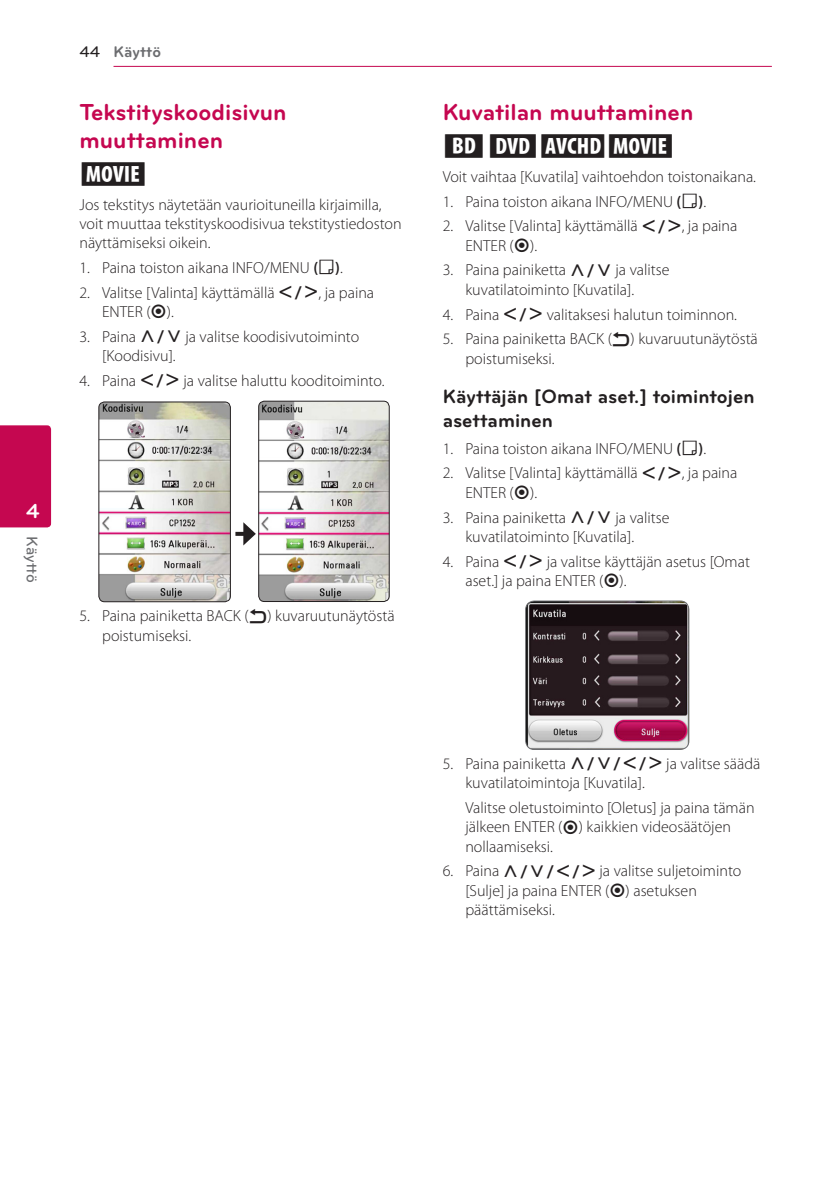
<style>
.page{position:relative;width:840px;height:1191px;background:#fff}
.page>*{position:absolute;margin:0;border:0;box-sizing:border-box;transform-origin:0 0}
.Title_2{font:700 24px/28px "Bryant LG";color:#c50750}
.Content_text_Light{font:24px "UPSYS Common";color:#231f20}
.t1{font:700 21px "Bryant LG";color:#fff}
.Title_3{font:700 20px/24px "Bryant LG";color:#231f20}
.Content_text_Num{font:300 16px/19.2px "Myriad Pro";color:#231f20}
.Content_text_Light-2{font:300 16px/19.2px "Myriad Pro";color:#231f20}
.Contents_Text_Sub_Nu{font:300 16px/19.2px "Myriad Pro";color:#231f20}
.t2{font:700 16px "Bryant LG";color:#6c6d70}
.t3{font:500 16px "Bryant LG";color:#6c6d70}
.s1{font-weight:500;color:#231f20}
.s2{font-weight:600}
.s3{font-family:"UPSYS Common";font-weight:400}
.s4{font-family:"UPSYS Circled Number";font-weight:400}
</style>
<div class="page">
<hr style="left:113px;top:66px;width:658px;height:1px;background:#c50750">
<div style="left:0;top:425px;width:51px;height:102px;background:#c50750"></div>
<img style="left:259px;top:401px;width:130px;height:200px">
<div style="left:258px;top:401px;width:131px;height:201px;border:1px solid #231f20;border-radius:6px"></div>
<img style="left:99px;top:403px;width:131px;height:199px">
<div style="left:98px;top:401px;width:133px;height:201px;border:1px solid #231f20;border-radius:6px"></div>
<svg style="left:235px;top:532px;width:8px;height:4px"></svg>
<svg style="left:243px;top:522px;width:13px;height:23px"></svg>
<img style="left:525px;top:601px;width:163px;height:148px">
<div style="left:525px;top:600px;width:164px;height:150px;border:1px solid #6c6d70;border-radius:9px"></div>
<p class="t2" style="left:79px;top:42px;width:83px"><span class="s1">44</span> Käyttö</p>
<p class="Title_2" style="left:79px;top:98px;width:209px">Tekstityskoodisivun muuttaminen</p>
<p class="Content_text_Light" style="left:79px;top:160px;width:70px">Y</p>
<p class="Content_text_Light-2" style="left:79px;top:195px;width:323px">Jos tekstitys näytetään vaurioituneilla kirjaimilla, voit muuttaa tekstityskoodisivua tekstitystiedoston näyttämiseksi oikein.</p>
<p class="Content_text_Num" style="left:79px;top:258px;width:265px">1. Paina toiston aikana INFO/MENU <span class="s2">(</span><span class="s3">M</span><span class="s2">)</span>.</p>
<p class="Content_text_Num" style="left:102px;top:283px;width:273px;text-indent:-23px">2. Valitse [Valinta] käyttämällä <span class="s3">A/D</span>, ja paina<br>ENTER (<span class="s3">B</span>).</p>
<p class="Content_text_Num" style="left:102px;top:327px;width:258px;text-indent:-23px">3. Paina <span class="s3">W/S</span> ja valitse koodisivutoiminto [Koodisivu].</p>
<p class="Content_text_Num" style="left:79px;top:371px;width:306px">4. Paina <span class="s3">A/D</span> ja valitse haluttu kooditoiminto.</p>
<h2 class="t1" style="left:26px;top:498px;width:15px">4</h2>
<p class="t3" style="left:42px;top:536px;width:48px;rotate:90deg">Käyttö</p>
<p class="Content_text_Num" style="left:102px;top:606px;width:294px;text-indent:-23px">5. Paina painiketta BACK (<span class="s4">1</span>) kuvaruutunäytöstä poistumiseksi.</p>
<p class="Title_2" style="left:442px;top:98px;width:252px">Kuvatilan muuttaminen</p>
<p class="Content_text_Light" style="left:442px;top:132px;width:234px">EROY</p>
<p class="Content_text_Light-2" style="left:442px;top:167px;width:315px">Voit vaihtaa [Kuvatila] vaihtoehdon toistonaikana.</p>
<p class="Content_text_Num" style="left:442px;top:191px;width:265px">1. Paina toiston aikana INFO/MENU <span class="s2">(</span><span class="s3">M</span><span class="s2">)</span>.</p>
<p class="Content_text_Num" style="left:465px;top:216px;width:273px;text-indent:-23px">2. Valitse [Valinta] käyttämällä <span class="s3">A/D</span>, ja paina<br>ENTER (<span class="s3">B</span>).</p>
<p class="Content_text_Num" style="left:465px;top:260px;width:205px;text-indent:-23px">3. Paina painiketta <span class="s3">W/S</span> ja valitse kuvatilatoiminto [Kuvatila].</p>
<p class="Content_text_Num" style="left:442px;top:304px;width:296px">4. Paina <span class="s3">A/D</span> valitaksesi halutun toiminnon.</p>
<p class="Content_text_Num" style="left:465px;top:329px;width:294px;text-indent:-23px">5. Paina painiketta BACK (<span class="s4">1</span>) kuvaruutunäytöstä poistumiseksi.</p>
<p class="Title_3" style="left:442px;top:384px;width:313px">Käyttäjän [Omat aset.] toimintojen asettaminen</p>
<p class="Content_text_Num" style="left:442px;top:438px;width:265px">1. Paina toiston aikana INFO/MENU <span class="s2">(</span><span class="s3">M</span><span class="s2">)</span>.</p>
<p class="Content_text_Num" style="left:465px;top:463px;width:273px;text-indent:-23px">2. Valitse [Valinta] käyttämällä <span class="s3">A/D</span>, ja paina<br>ENTER (<span class="s3">B</span>).</p>
<p class="Content_text_Num" style="left:465px;top:507px;width:205px;text-indent:-23px">3. Paina painiketta <span class="s3">W/S</span> ja valitse kuvatilatoiminto [Kuvatila].</p>
<p class="Content_text_Num" style="left:465px;top:551px;width:286px;text-indent:-23px">4. Paina <span class="s3">A/D</span> ja valitse käyttäjän asetus [Omat aset.] ja paina ENTER (<span class="s3">B</span>).</p>
<p class="Content_text_Num" style="left:465px;top:754px;width:296px;text-indent:-23px">5. Paina painiketta <span class="s3">W/S/A/D</span> ja valitse säädä kuvatilatoimintoja [Kuvatila].</p>
<p class="Contents_Text_Sub_Nu" style="left:465px;top:798px;width:290px">Valitse oletustoiminto [Oletus] ja paina tämän jälkeen ENTER (<span class="s3">B</span>) kaikkien videosäätöjen nollaamiseksi.</p>
<p class="Content_text_Num" style="left:465px;top:861px;width:277px;text-indent:-23px">6. Paina <span class="s3">W/S/A/D</span> ja valitse suljetoiminto [Sulje] ja paina ENTER (<span class="s3">B</span>) asetuksen päättämiseksi.</p>
</div>
